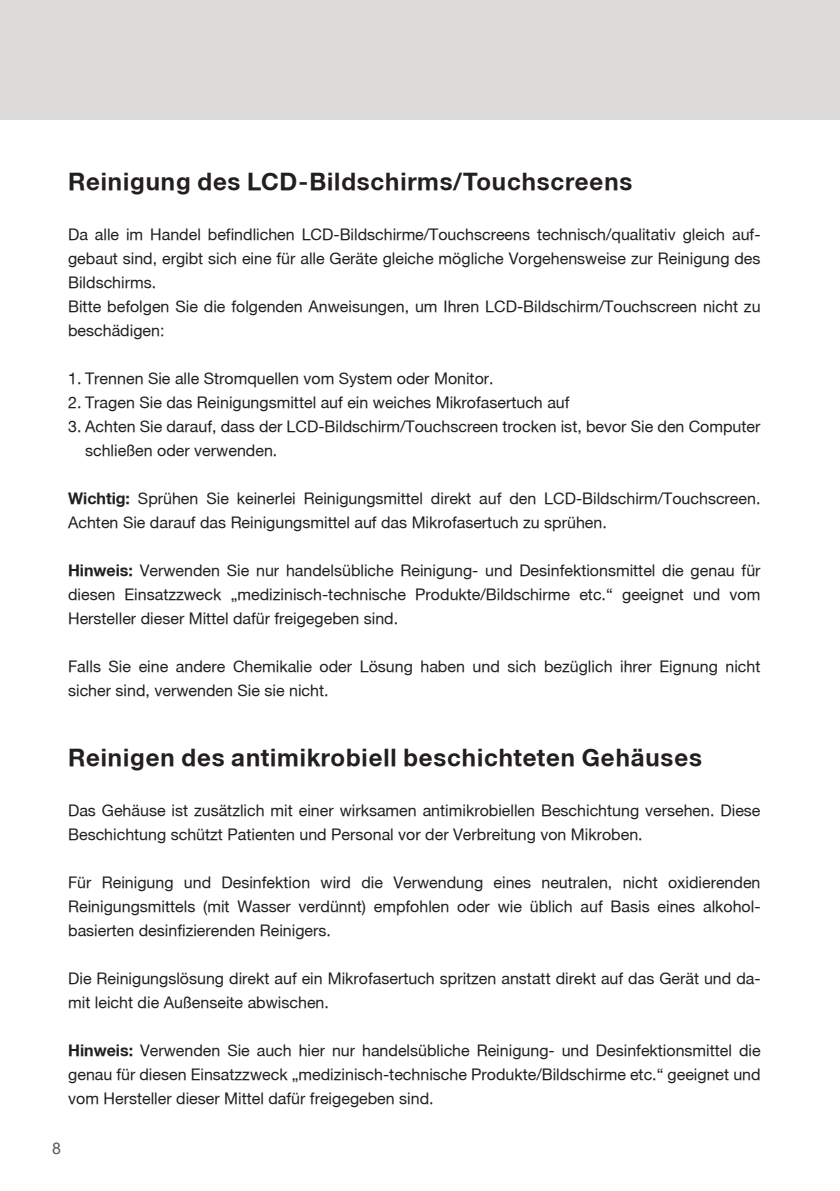
<style>
.page{position:relative;width:840px;height:1191px;background:#fff}
.page>*{position:absolute;margin:0;border:0;box-sizing:border-box;transform-origin:0 0}
.t1{font:700 24px "Helvetica 75";letter-spacing:.035em;color:#231f20}
.t2{font:16px/24px "Helvetica 55 Roman";color:#231f20}
.t3{font:16px "Arial";color:#57585a}
.s1{font-family:"Helvetica 75";font-weight:700}
</style>
<div class="page">
<div style="left:0;top:0;width:839px;height:119px;background:#dddbd9"></div>
<h1 class="t1" style="left:68px;top:168px;width:565px">Reinigung des LCD-Bildschirms/Touchscreens</h1>
<p class="t2" style="left:68px;top:226px;width:693px">Da alle im Handel befindlichen LCD-Bildschirme/Touchscreens technisch/qualitativ gleich auf&shy;gebaut sind, ergibt sich eine für alle Geräte gleiche mögliche Vorgehensweise zur Reinigung des Bildschirms.<br>Bitte befolgen Sie die folgenden Anweisungen, um Ihren LCD-Bildschirm/Touchscreen nicht zu beschädigen:</p>
<p class="t2" style="left:68px;top:370px;width:427px">1. Trennen Sie alle Stromquellen vom System oder Monitor.</p>
<p class="t2" style="left:68px;top:394px;width:502px">2. Tragen Sie das Reinigungsmittel auf ein weiches Mikrofasertuch auf</p>
<p class="t2" style="left:85px;top:418px;width:676px;text-indent:-17px">3. Achten Sie darauf, dass der LCD-Bildschirm/Touchscreen trocken ist, bevor Sie den Computer schließen oder verwenden.</p>
<p class="t2" style="left:68px;top:490px;width:693px"><span class="s1">Wichtig:</span> Sprühen Sie keinerlei Reinigungsmittel direkt auf den LCD-Bildschirm/Touchscreen.<br>Achten Sie darauf das Reinigungsmittel auf das Mikrofasertuch zu sprühen.</p>
<p class="t2" style="left:68px;top:562px;width:693px;text-align:justify"><span class="s1">Hinweis:</span> Verwenden Sie nur handelsübliche Reinigung- und Desinfektionsmittel die genau für diesen Einsatzzweck „medizinisch-technische Produkte/Bildschirme etc.“ geeignet und vom Hersteller dieser Mittel dafür freigegeben sind.</p>
<p class="t2" style="left:68px;top:658px;width:693px">Falls Sie eine andere Chemikalie oder Lösung haben und sich bezüglich ihrer Eignung nicht sicher sind, verwenden Sie sie nicht.</p>
<h1 class="t1" style="left:68px;top:744px;width:635px">Reinigen des antimikrobiell beschichteten Gehäuses</h1>
<p class="t2" style="left:68px;top:802px;width:693px">Das Gehäuse ist zusätzlich mit einer wirksamen antimikrobiellen Beschichtung versehen. Diese<br>Beschichtung schützt Patienten und Personal vor der Verbreitung von Mikroben.</p>
<p class="t2" style="left:68px;top:874px;width:693px;text-align:justify">Für Reinigung und Desinfektion wird die Verwendung eines neutralen, nicht oxidierenden Reinigungsmittels (mit Wasser verdünnt) empfohlen oder wie üblich auf Basis eines alkohol&shy;basierten desinfizierenden Reinigers.</p>
<p class="t2" style="left:68px;top:970px;width:693px">Die Reinigungslösung direkt auf ein Mikrofasertuch spritzen anstatt direkt auf das Gerät und da&shy;mit leicht die Außenseite abwischen.</p>
<p class="t2" style="left:68px;top:1042px;width:693px;text-align:justify"><span class="s1">Hinweis:</span> Verwenden Sie auch hier nur handelsübliche Reinigung- und Desinfektionsmittel die genau für diesen Einsatzzweck „medizinisch-technische Produkte/Bildschirme etc.“ geeignet und vom Hersteller dieser Mittel dafür freigegeben sind.</p>
<p class="t3" style="left:52px;top:1137px;width:10px">8</p>
</div>
